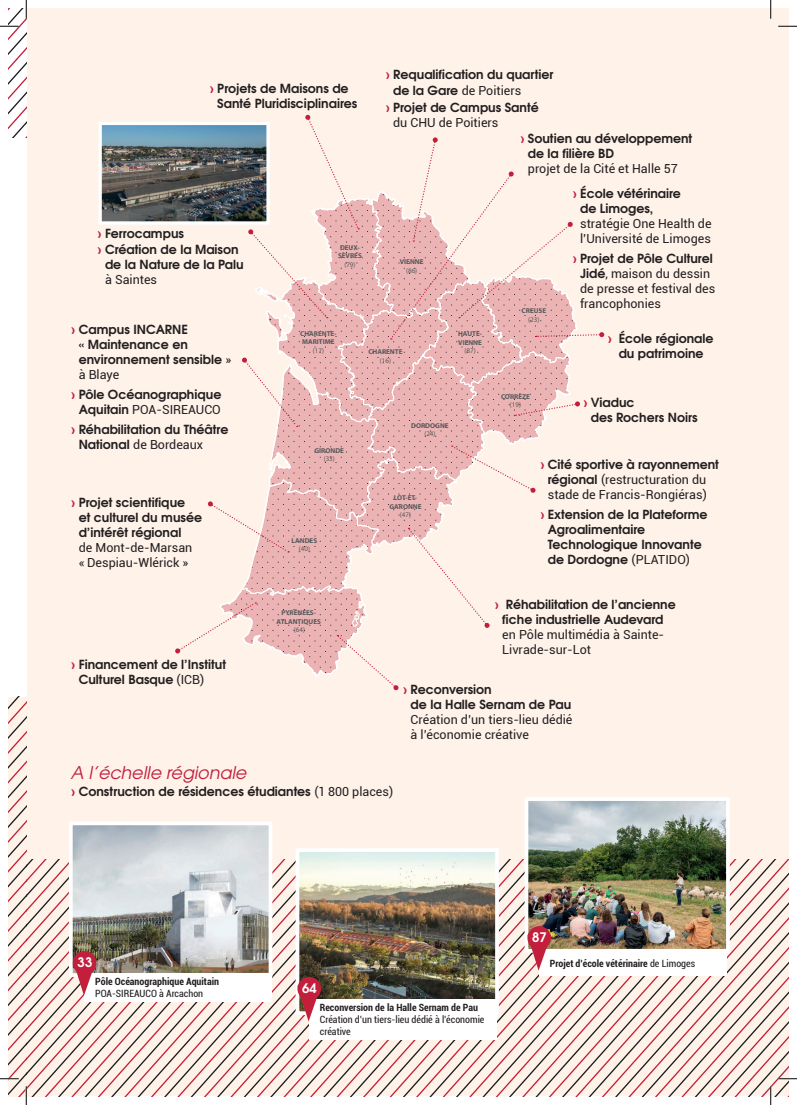
<style>
.page{position:relative;width:797px;height:1105px;background:#fff}
.page>*{position:absolute;margin:0;border:0;box-sizing:border-box;transform-origin:0 0}
.t1{font:italic 17.5px "Te X Gyre Adventor";color:#c31f3d}
.t2{font:700 13.12px "Te X Gyre Adventor";color:#fff}
.t3{font:700 12.5px/15px "Te X Gyre Adventor";color:#231f20}
.t4{font:12.5px/15px "Roboto";color:#231f20}
.t5{font:700 condensed 10px "Roboto";color:#231f20}
.t6{font:condensed 10px/12px "Roboto";color:#231f20}
.t7{font:700 7px/8.5px "Myriad Pro";color:#57585a}
.t8{font:7px "Myriad Pro";color:#57585a}
.s1{font-family:"Lion Font Official";font-weight:400;font-size:10px;color:#c31f3d}
.s2{font-family:"Te X Gyre Adventor";font-weight:700}
.s3{font-family:"Roboto";font-weight:400}
.s4{font-weight:400}
</style>
<div class="page">
<div style="left:27px;top:9px;width:761px;height:1087px;background:#fef2e9"></div>
<svg style="left:499px;top:859px;width:289px;height:21px"></svg>
<svg style="left:376px;top:903px;width:412px;height:193px"></svg>
<img style="left:74px;top:826px;width:193px;height:146px">
<div style="left:69px;top:821px;width:203px;height:156px;border:4px solid #fff"></div>
<img style="left:529px;top:802px;width:195px;height:146px">
<div style="left:524px;top:797px;width:205px;height:156px;border:4px solid #fff"></div>
<img style="left:300px;top:853px;width:194px;height:146px">
<div style="left:295px;top:848px;width:204px;height:167px;border:4px solid #fff"></div>
<svg style="left:175px;top:115px;width:429px;height:575px"></svg>
<img style="left:102px;top:126px;width:164px;height:95px">
<div style="left:98px;top:122px;width:172px;height:103px;border:3px solid #fff"></div>
<div style="left:85px;top:973px;width:187px;height:29px;background:#fff"></div>
<div style="left:73px;top:951px;width:23px;height:24px;background:#c31f3d;border-radius:50%"></div>
<svg style="left:73px;top:965px;width:23px;height:31px"></svg>
<div style="left:309px;top:999px;width:188px;height:41px;background:#fff"></div>
<div style="left:297px;top:977px;width:24px;height:23px;background:#c31f3d;border-radius:50%"></div>
<svg style="left:297px;top:986px;width:24px;height:35px"></svg>
<div style="left:539px;top:951px;width:188px;height:24px;background:#fff"></div>
<div style="left:527px;top:926px;width:24px;height:24px;background:#c31f3d;border-radius:50%"></div>
<svg style="left:527px;top:935px;width:24px;height:36px"></svg>
<svg style="left:778px;top:25px;width:19px;height:2px"></svg>
<svg style="left:778px;top:1078px;width:19px;height:1px"></svg>
<svg style="left:0;top:0;width:27px;height:138px"></svg>
<svg style="left:0;top:697px;width:27px;height:408px"></svg>
<svg style="left:770px;top:0;width:1px;height:19px"></svg>
<svg style="left:770px;top:1086px;width:1px;height:19px"></svg>
<p class="t3" style="left:217px;top:79px;width:141px;text-indent:-7px"><span class="s1">A</span> Projets de Maisons de<br>Santé Pluridisciplinaires</p>
<p class="t3" style="left:386px;top:65px;width:169px"><span class="s1">A</span> Requalification du quartier</p>
<p class="t4" style="left:393px;top:83px;width:130px"><span class="s2">de la Gare</span> de Poitiers</p>
<p class="t3" style="left:386px;top:98px;width:154px"><span class="s1">A</span> Projet de Campus Santé</p>
<p class="t4" style="left:393px;top:114px;width:107px">du CHU de Poitiers</p>
<p class="t3" style="left:528px;top:130px;width:166px;text-indent:-7px"><span class="s1">A</span> Soutien au développement de la filière BD</p>
<p class="t4" style="left:528px;top:161px;width:151px">projet de la Cité et Halle 57</p>
<p class="t3" style="left:98px;top:224px;width:142px;line-height:16.5px"><span class="s1">A</span> Ferrocampus<br><span class="s1">A</span> Création de la Maison</p>
<p class="t3" style="left:105px;top:256px;width:140px">de la Nature de la Palu</p>
<p class="t4" style="left:105px;top:272px;width:54px">à Saintes</p>
<p class="t3" style="left:79px;top:321px;width:154px;text-indent:-7px"><span class="s1">A</span> Campus INCARNE<br>« Maintenance en environnement sensible <span class="s3">»</span></p>
<p class="t4" style="left:79px;top:366px;width:42px">à Blaye</p>
<p class="t3" style="left:71px;top:386px;width:152px"><span class="s1">A</span> Pôle Océanographique</p>
<p class="t4" style="left:79px;top:401px;width:144px"><span class="s2">Aquitain</span> POA-SIREAUCO</p>
<p class="t3" style="left:71px;top:421px;width:159px"><span class="s1">A</span> Réhabilitation du Théâtre</p>
<p class="t4" style="left:79px;top:437px;width:126px"><span class="s2">National</span> de Bordeaux</p>
<p class="t3" style="left:79px;top:494px;width:125px;text-indent:-7px"><span class="s1">A</span> Projet scientifique<br>et culturel du musée d’intérêt régional</p>
<p class="t4" style="left:79px;top:539px;width:115px">de Mont-de-Marsan « Despiau-Wlérick »</p>
<p class="t3" style="left:79px;top:656px;width:149px;text-indent:-7px"><span class="s1">A</span> Financement de l’Institut<br>Culturel Basque <span class="s3">(ICB)</span></p>
<p class="t7" style="left:338px;top:243px;width:25px">DEUX-<br>SÈVRES</p>
<p class="t8" style="left:344px;top:260px;width:13px">(79)</p>
<p class="t7" style="left:400px;top:257px;width:25px">VIENNE</p>
<p class="t8" style="left:406px;top:266px;width:13px">(86)</p>
<p class="t7" style="left:300px;top:329px;width:38px">CHARENTE-<br>MARITIME</p>
<p class="t8" style="left:313px;top:346px;width:13px">(17)</p>
<p class="t7" style="left:368px;top:348px;width:36px">CHARENTE</p>
<p class="t8" style="left:380px;top:356px;width:13px">(16)</p>
<p class="t7" style="left:458px;top:329px;width:25px">HAUTE-<br>VIENNE</p>
<p class="t8" style="left:464px;top:346px;width:13px">(87)</p>
<p class="t7" style="left:314px;top:446px;width:31px">GIRONDE</p>
<p class="t8" style="left:324px;top:454px;width:13px">(33)</p>
<p class="t7" style="left:292px;top:536px;width:27px">LANDES</p>
<p class="t8" style="left:299px;top:544px;width:13px">(40)</p>
<p class="t7" style="left:277px;top:608px;width:46px;text-align:center">PYRÉNÉES-<br>ATLANTIQUES</p>
<p class="t8" style="left:294px;top:625px;width:13px">(64)</p>
<p class="t7" style="left:411px;top:421px;width:39px">DORDOGNE</p>
<p class="t8" style="left:424px;top:429px;width:13px">(24)</p>
<p class="t7" style="left:389px;top:493px;width:34px;text-align:center">LOT-ET-<br>GARONNE</p>
<p class="t8" style="left:400px;top:510px;width:13px">(47)</p>
<p class="t7" style="left:521px;top:307px;width:26px">CREUSE</p>
<p class="t8" style="left:528px;top:315px;width:13px">(23)</p>
<p class="t7" style="left:501px;top:392px;width:30px">CORRÈZE</p>
<p class="t8" style="left:510px;top:401px;width:13px">(19)</p>
<p class="t3" style="left:580px;top:184px;width:102px;text-indent:-7px"><span class="s1">A</span> École vétérinaire de Limoges,</p>
<p class="t4" style="left:580px;top:215px;width:133px">stratégie One Health de l’Université de Limoges</p>
<p class="t3" style="left:572px;top:249px;width:141px"><span class="s1">A</span> Projet de Pôle Culturel</p>
<p class="t4" style="left:580px;top:265px;width:137px"><span class="s2">Jidé</span>, maison du dessin de presse et festival des francophonies</p>
<p class="t3" style="left:608px;top:329px;width:107px;text-align:center"><span class="s1">A</span> École régionale du patrimoine</p>
<p class="t3" style="left:591px;top:394px;width:108px;text-indent:-7px"><span class="s1">A</span> Viaduc<br>des Rochers Noirs</p>
<p class="t3" style="left:540px;top:455px;width:180px"><span class="s1">A</span> Cité sportive à rayonnement</p>
<p class="t4" style="left:548px;top:471px;width:160px"><span class="s2">régional</span> (restructuration du stade de Francis-Rongiéras)</p>
<p class="t3" style="left:548px;top:505px;width:161px;text-indent:-7px"><span class="s1">A</span> Extension de la Plateforme<br>Agroalimentaire<br>Technologique Innovante de Dordogne <span class="s3">(PLATIDO)</span></p>
<p class="t3" style="left:495px;top:595px;width:182px;text-align:center"><span class="s1">A</span> Réhabilitation de l’ancienne fiche industrielle Audevard</p>
<p class="t4" style="left:502px;top:626px;width:163px">en Pôle multimédia à Sainte-<br>Livrade-sur-Lot</p>
<p class="t3" style="left:410px;top:681px;width:162px;text-indent:-7px"><span class="s1">A</span> Reconversion<br>de la Halle Sernam de Pau</p>
<p class="t4" style="left:410px;top:712px;width:163px">Création d’un tiers-lieu dédié à l’économie créative</p>
<h1 class="t1" style="left:71px;top:759px;width:177px">A l’échelle régionale</h1>
<p class="t3" style="left:71px;top:782px;width:323px"><span class="s1">A</span> Construction de résidences étudiantes <span class="s3">(1 800 places)</span></p>
<p class="t2" style="left:78px;top:951px;width:16px">33</p>
<p class="t5" style="left:95px;top:975px;width:125px">Pôle Océanographique Aquitain</p>
<p class="t6" style="left:95px;top:987px;width:109px">POA-SIREAUCO à Arcachon</p>
<p class="t2" style="left:302px;top:977px;width:16px">64</p>
<p class="t5" style="left:320px;top:1001px;width:160px">Reconversion de la Halle Sernam de Pau</p>
<p class="t6" style="left:320px;top:1013px;width:166px">Création d’un tiers-lieu dédié à l’économie créative</p>
<p class="t2" style="left:532px;top:926px;width:16px">87</p>
<p class="t5" style="left:550px;top:956px;width:147px">Projet d’école vétérinaire <span class="s4">de Limoges</span></p>
</div>
